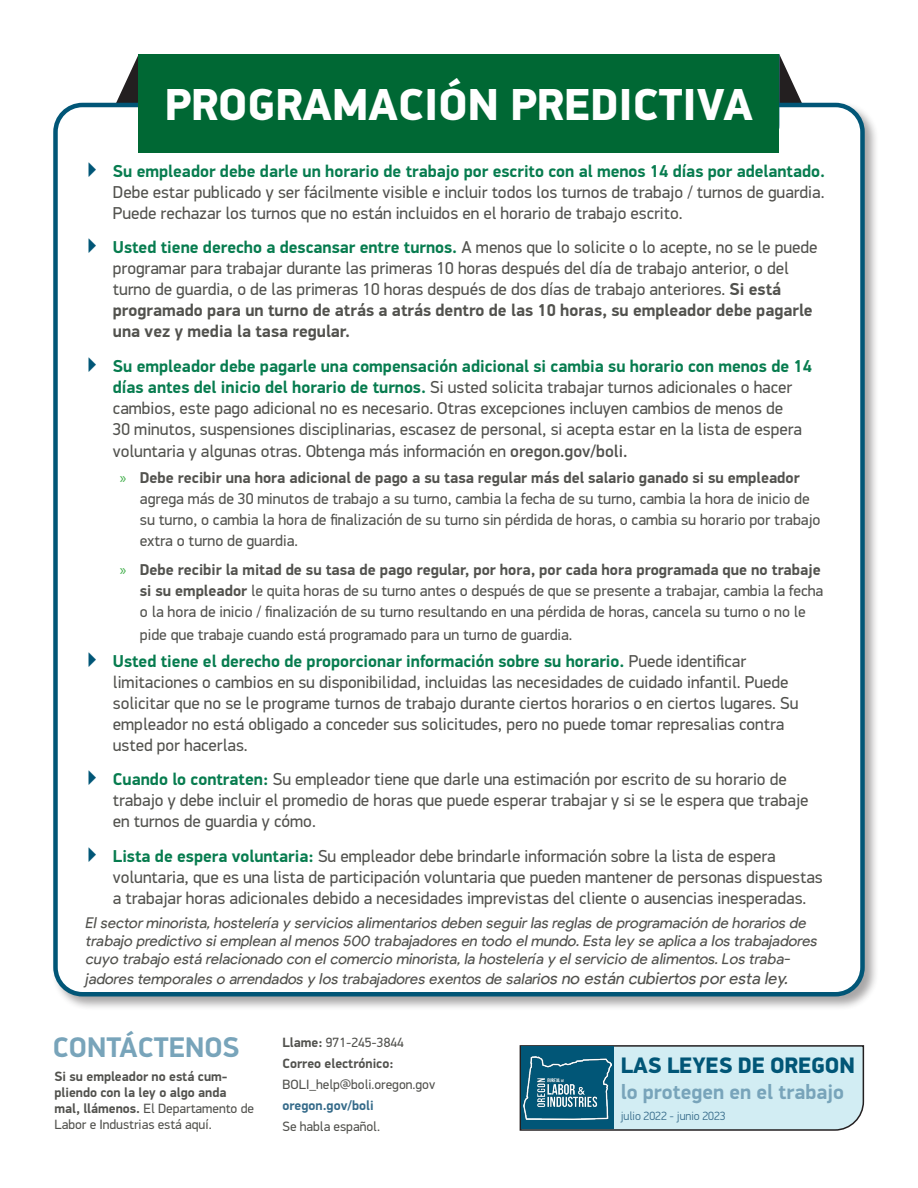
<style>
.page{position:relative;width:918px;height:1188px;background:#fff}
.page>*{position:absolute;margin:0;border:0;box-sizing:border-box;transform-origin:0 0}
.t1{font:900 45px "PF Din Display Pro";color:#fff}
.Body{font:700 28.5px "PF Din Display Pro";color:#78a4ba}
.t2{font:900 22.5px "PF Din Display Pro";letter-spacing:-.005em;color:#015677}
.t3{font:700 21px "PF Din Display Pro";color:#78a4ba}
.t4{font:17.25px/21px "PF Din Display Pro";color:#52524e}
.t5{font:15.75px/21px "PF Din Display Pro";color:#52524e}
.Body-2{font:italic 300 15px/18px "Pulp Display";color:#52524e}
.Body-3{font:700 13.5px/16.2px "PF Din Display Pro";color:#52524e}
.Body-4{font:13.5px/21px "PF Din Display Pro";color:#52524e}
.t6{font:300 12px "PF Din Display Pro";color:#366b8a}
.s1{font-weight:500;font-size:21px;color:#015677}
.s2{font-weight:700;color:#077c4f}
.s3{font-weight:700}
.s4{font-weight:500}
.s5{font-family:"Myriad Pro";color:#40ae49}
.s6{font-size:16.5px}
.s7{font-weight:700;color:#366b8a}
.s8{font-weight:400}
</style>
<div class="page">
<svg style="left:117px;top:54px;width:22px;height:47px"></svg>
<svg style="left:779px;top:54px;width:22px;height:47px"></svg>
<div style="left:51px;top:101px;width:828px;height:910px;background:#231f20;opacity:.4"></div>
<div style="left:56px;top:105px;width:806px;height:889px;background:#fff;border-radius:27px"></div>
<div style="left:139px;top:54px;width:640px;height:98px;background:#006834"></div>
<svg style="left:519px;top:1045px;width:346px;height:86px;background:#c8e1e7"></svg>
<div style="left:521px;top:1047px;width:93px;height:82px;background:#015677"></div>
<img style="left:523px;top:1057px;width:89px;height:62px">
<p class="t1" style="left:165px;top:77px;width:590px">PROGRAMACIÓN PREDICTIVA</p>
<p class="t4" style="left:113px;top:161px;width:714px;text-align:justify;text-indent:-27px"><span class="s1">▶</span> <span class="s2">Su empleador debe darle un horario de trabajo por escrito con al menos 14 días por adelantado.<br></span>Debe estar publicado y ser fácilmente visible e incluir todos los turnos de trabajo / turnos de guardia.<br>Puede rechazar los turnos que no están incluidos en el horario de trabajo escrito.</p>
<p class="t4" style="left:113px;top:237px;width:706px;text-indent:-27px"><span class="s1">▶</span> <span class="s2">Usted tiene derecho a descansar entre turnos.</span> A menos que lo solicite o lo acepte, no se le puede programar para trabajar durante las primeras 10 horas después del día de trabajo anterior, o del turno de guardia, o de las primeras 10 horas después de dos días de trabajo anteriores. <span class="s3">Si está programado para un turno de atrás a atrás dentro de las 10 horas, su empleador debe pagarle una vez y media la tasa regular.</span></p>
<p class="t4" style="left:113px;top:356px;width:701px;text-indent:-27px"><span class="s1">▶</span> <span class="s2">Su empleador debe pagarle una compensación adicional si cambia su horario con menos de 14 días antes del inicio del horario de turnos.</span> Si usted solicita trabajar turnos adicionales o hacer cambios, este pago adicional no es necesario. Otras excepciones incluyen cambios de menos de<br>30 minutos, suspensiones disciplinarias, escasez de personal, si acepta estar en la lista de espera voluntaria y algunas otras. Obtenga más información en <span class="s4">oregon.gov/boli.</span></p>
<p class="t5" style="left:140px;top:467px;width:682px;text-indent:-20px"><span class="s5">»</span> <span class="s3">Debe recibir una hora adicional de pago a su tasa regular más del salario ganado si su empleador </span>agrega más de 30 minutos de trabajo a su turno, cambia la fecha de su turno, cambia la hora de inicio de su turno, o cambia la hora de finalización de su turno sin pérdida de horas, o cambia su horario por trabajo extra o turno de guardia.</p>
<p class="t5" style="left:140px;top:560px;width:685px;text-indent:-20px"><span class="s5">»</span> <span class="s3">Debe recibir la mitad de su tasa de pago regular, por hora, por cada hora programada que no trabaje si su empleador</span> le quita horas de su turno antes o después de que se presente a trabajar, cambia la fecha o la hora de inicio / finalización de su turno resultando en una pérdida de horas, cancela su turno o no le</p>
<p class="t5" style="left:140px;top:624px;width:434px">pide que trabaje cuando está programado para un turno de guardia.</p>
<p class="t4" style="left:113px;top:650px;width:687px;text-indent:-27px"><span class="s1">▶</span> <span class="s2">Usted tiene el derecho de proporcionar información sobre su horario.</span> Puede identificar limitaciones o cambios en su disponibilidad, incluidas las necesidades de cuidado infantil. Puede solicitar que no se le programe turnos de trabajo durante ciertos horarios o en ciertos lugares. Su empleador no está obligado a conceder sus solicitudes, pero no puede tomar represalias contra usted por hacerlas.</p>
<p class="t4" style="left:113px;top:769px;width:697px;text-indent:-27px"><span class="s1">▶</span> <span class="s2">Cuando lo contraten:</span> Su empleador tiene que darle una estimación por escrito de su horario de trabajo y debe incluir el promedio de horas que puede esperar trabajar y si se le espera que trabaje en turnos de guardia y cómo.</p>
<p class="t4" style="left:113px;top:845px;width:711px;text-indent:-27px"><span class="s1">▶</span> <span class="s2">Lista de espera voluntaria:</span> Su empleador debe brindarle información sobre la lista de espera voluntaria, que es una lista de participación voluntaria que pueden mantener de personas dispuestas a trabajar horas adicionales debido a necesidades imprevistas del cliente o ausencias inesperadas.</p>
<p class="Body-2" style="left:86px;top:914px;width:733px">El sector minorista, hostelería y servicios alimentarios deben seguir las reglas de programación de horarios de trabajo predictivo si emplean al menos 500 trabajadores en todo el mundo. Esta ley se aplica a los trabajadores cuyo trabajo está relacionado con el comercio minorista, la hostelería y el servicio de alimentos. Los traba-</p>
<p class="Body-2" style="left:86px;top:970px;width:704px">jadores temporales o arrendados y los trabajadores exentos de salari<span class="s6">os no están cubiertos por esta ley.</span></p>
<p class="Body" style="left:53px;top:1030px;width:188px">CONTÁCTENOS</p>
<p class="Body-4" style="left:283px;top:1032px;width:154px"><span class="s3">Llame:</span> 971-245-3844<br><span class="s3">Correo electrónico:<br></span>BOLI_help@boli.oregon.gov <span class="s7">oregon.gov/boli<br></span>Se habla español.</p>
<p class="Body-3" style="left:54px;top:1068px;width:201px">Si su empleador no está cum&shy;pliendo con la ley o algo anda mal, llámenos. <span class="s8">El Departamento de<br>Labor e Industrias está aquí.</span></p>
<p class="t2" style="left:621px;top:1052px;width:236px">LAS LEYES DE OREGON</p>
<p class="t3" style="left:621px;top:1079px;width:225px">lo protegen en el trabajo</p>
<p class="t6" style="left:621px;top:1109px;width:107px">julio 2022 - junio 2023</p>
</div>
